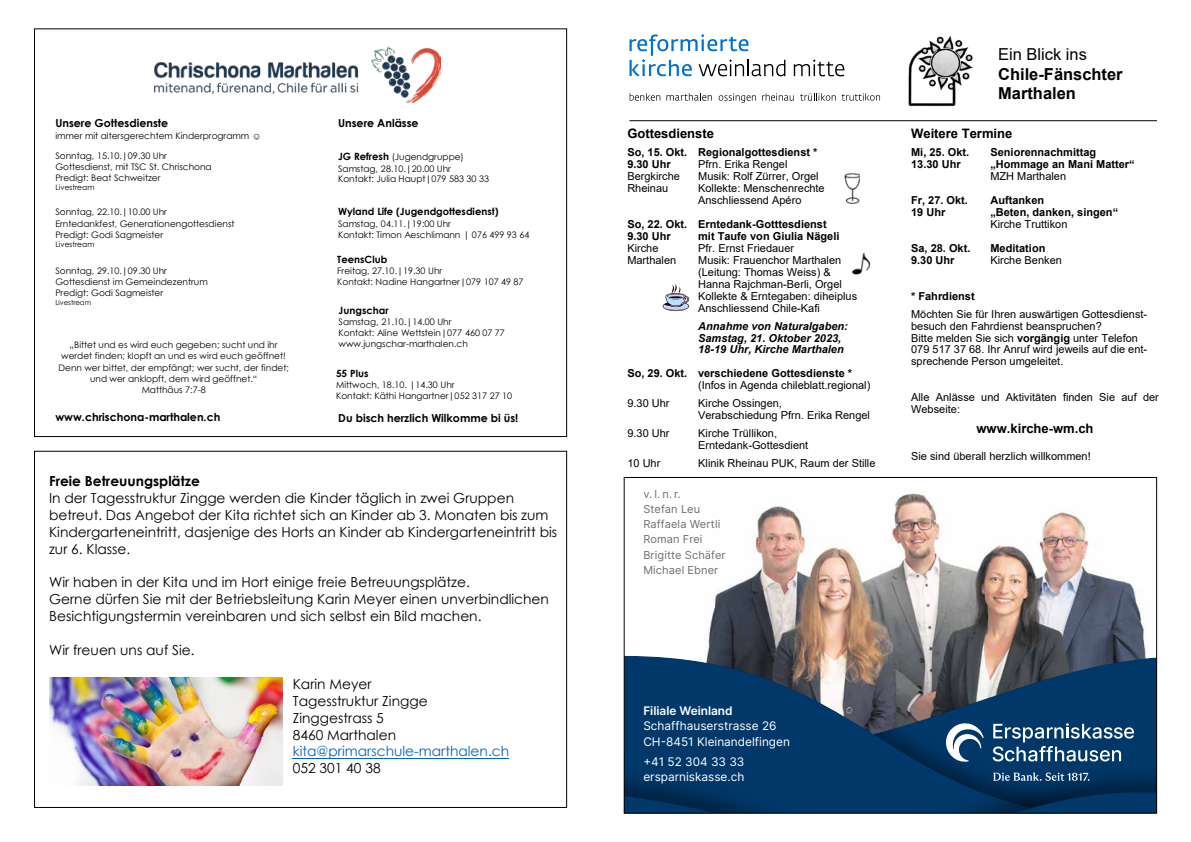
<style>
.page{position:relative;width:1191px;height:842px;background:#fff}
.page>*{position:absolute;margin:0;border:0;box-sizing:border-box;transform-origin:0 0}
.t1{font:700 18px/18.8px "Arial";color:#000}
.t2{font:18px "Arial";color:#000}
.t3{font:700 16.5px/19.8px "Arial";color:#000}
.t4{font:16.5px "Arial";color:#000}
.t5{font:13.8px/16.9px "Century Gothic";color:#000}
.t6{font:13.8px "Century Gothic";color:#0563c1}
.t7{font:700 13.8px "Century Gothic";color:#000}
.t8{font:700 13px "Arial";color:#000}
.t9{font:11.8px/15.2px "Inter";color:#fff}
.t10{font:600 11.8px "Inter";color:#fff}
.t11{font:11px/12px "Arial";color:#000}
.t12{font:700 11px/11.9px "Arial";color:#000}
.t13{font:700 11px "Century Gothic";color:#000}
.t14{font:italic 700 11px/12px "Arial";color:#000}
.t15{font:11px/15.2px "Inter";letter-spacing:.01em;color:#6f6f6f}
.t16{font:700 10px "Century Gothic";color:#000}
.t17{font:9px/11px "Century Gothic";color:#000}
.t18{font:7.6px "Century Gothic";color:#000}
.t19{font:7px "Century Gothic";color:#000}
.s1{font-weight:700;font-size:10px}
.s2{font-weight:700}
</style>
<div class="page">
<hr style="left:293px;top:758px;width:216px;height:1px;background:#0563c1">
<img style="left:49px;top:678px;width:233px;height:107px">
<img style="left:155px;top:47px;width:286px;height:55px">
<hr style="left:629px;top:120px;width:528px;height:1px;background:#000">
<svg style="left:629px;top:34px;width:156px;height:42px"></svg>
<svg style="left:794px;top:59px;width:50px;height:17px"></svg>
<svg style="left:666px;top:93px;width:46px;height:8px"></svg>
<svg style="left:718px;top:93px;width:38px;height:10px"></svg>
<svg style="left:762px;top:93px;width:31px;height:8px"></svg>
<svg style="left:800px;top:93px;width:35px;height:8px"></svg>
<svg style="left:841px;top:93px;width:39px;height:8px"></svg>
<svg style="left:629px;top:93px;width:31px;height:8px"></svg>
<img style="left:908px;top:36px;width:65px;height:70px">
<svg style="left:662px;top:284px;width:28px;height:27px"></svg>
<img style="left:844px;top:173px;width:15px;height:30px">
<img style="left:852px;top:252px;width:19px;height:23px">
<img style="left:707px;top:493px;width:439px;height:163px">
<svg style="left:625px;top:656px;width:530px;height:67px;background:#304e6a"></svg>
<svg style="left:625px;top:723px;width:530px;height:89px;background:#0b3e6a"></svg>
<p class="t13" style="left:55px;top:115px;width:114px">Unsere Gottesdienste</p>
<p class="t17" style="left:55px;top:130px;width:207px">immer mit altersgerechtem Kinderprogramm ☺</p>
<p class="t13" style="left:338px;top:115px;width:82px">Unsere Anlässe</p>
<p class="t17" style="left:55px;top:150px;width:158px">Sonntag, 15.10.|09.30 Uhr<br>Gottesdienst, mit TSC St. Chrischona<br>Predigt: Beat Schweitzer</p>
<p class="t18" style="left:55px;top:182px;width:41px">Livestream</p>
<p class="t17" style="left:338px;top:151px;width:152px"><span class="s1">JG Refresh</span> (Jugendgruppe)<br>Samstag, 28.10.|20.00 Uhr<br>Kontakt: Julia Haupt|079 583 30 33</p>
<p class="t17" style="left:55px;top:207px;width:181px">Sonntag, 22.10.|10.00 Uhr<br>Erntedankfest, Generationengottesdienst<br>Predigt: Godi Sagmeister</p>
<p class="t18" style="left:55px;top:239px;width:41px">Livestream</p>
<p class="t17" style="left:55px;top:265px;width:154px">Sonntag, 29.10.|09.30 Uhr<br>Gottesdienst im Gemeindezentrum<br>Predigt: Godi Sagmeister</p>
<p class="t19" style="left:55px;top:298px;width:37px">Livestream</p>
<p class="t17" style="left:58px;top:339px;width:232px;text-align:center">„Bittet und es wird euch gegeben; sucht und ihr werdet finden; klopft an und es wird euch geöffnet!<br>Denn wer bittet, der empfängt; wer sucht, der findet; und wer anklopft, dem wird geöffnet.“<br>Matthäus 7:7-8</p>
<p class="t16" style="left:338px;top:204px;width:162px">Wyland Life (Jugendgottesdienst)</p>
<p class="t17" style="left:338px;top:218px;width:193px">Samstag, 04.11.|19:00 Uhr<br>Kontakt: Timon Aeschlimann | 076 499 93 64</p>
<p class="t16" style="left:337px;top:252px;width:52px">TeensClub</p>
<p class="t17" style="left:337px;top:265px;width:188px">Freitag, 27.10.|19.30 Uhr<br>Kontakt: Nadine Hangartner|079 107 49 87</p>
<p class="t16" style="left:338px;top:303px;width:51px">Jungschar</p>
<p class="t17" style="left:338px;top:316px;width:168px">Samstag, 21.10.|14.00 Uhr<br>Kontakt: Aline Wettstein|077 460 07 77 www.jungschar-marthalen.ch</p>
<p class="t16" style="left:336px;top:366px;width:34px">55 Plus</p>
<p class="t17" style="left:336px;top:379px;width:177px">Mittwoch, 18.10. |14.30 Uhr<br>Kontakt: Käthi Hangartner|052 317 27 10</p>
<p class="t13" style="left:55px;top:409px;width:166px">www.chrischona-marthalen.ch</p>
<p class="t13" style="left:338px;top:410px;width:181px">Du bisch herzlich Wilkomme bi üs!</p>
<h3 class="t7" style="left:49px;top:470px;width:152px">Freie Betreuungsplätze</h3>
<p class="t5" style="left:49px;top:489px;width:509px">In der Tagesstruktur Zingge werden die Kinder täglich in zwei Gruppen betreut. Das Angebot der Kita richtet sich an Kinder ab 3. Monaten bis zum Kindergarteneintritt, dasjenige des Horts an Kinder ab Kindergarteneintritt bis zur 6. Klasse.</p>
<h3 class="t5" style="left:49px;top:574px;width:501px">Wir haben in der Kita und im Hort einige freie Betreuungsplätze.<br>Gerne dürfen Sie mit der Betriebsleitung Karin Meyer einen unverbindlichen<br>Besichtigungstermin vereinbaren und sich selbst ein Bild machen.</h3>
<h3 class="t5" style="left:49px;top:641px;width:147px">Wir freuen uns auf Sie.</h3>
<h3 class="t5" style="left:293px;top:675px;width:136px">Karin Meyer<br>Tagesstruktur Zingge<br>Zinggestrass 5<br>8460 Marthalen</h3>
<h3 class="t6" style="left:293px;top:742px;width:218px">kita@primarschule-marthalen.ch</h3>
<h3 class="t5" style="left:293px;top:760px;width:89px">052 301 40 38</h3>
<h3 class="t8" style="left:627px;top:124px;width:88px">Gottesdienste</h3>
<p class="t12" style="left:627px;top:146px;width:192px">So, 15. Okt. Regionalgottesdienst *<br>9.30 Uhr</p>
<p class="t11" style="left:698px;top:158px;width:91px">Pfrn. Erika Rengel</p>
<p class="t11" style="left:627px;top:170px;width:54px">Bergkirche</p>
<p class="t11" style="left:698px;top:170px;width:122px">Musik: Rolf Zürrer, Orgel</p>
<p class="t11" style="left:627px;top:182px;width:42px">Rheinau</p>
<p class="t11" style="left:698px;top:182px;width:128px">Kollekte: Menschenrechte<br>Anschliessend Apéro</p>
<p class="t12" style="left:627px;top:218px;width:201px">So, 22. Okt. Erntedank-Gotttesdienst<br>9.30 Uhr</p>
<p class="t12" style="left:698px;top:230px;width:143px">mit Taufe von Giulia Nägeli</p>
<p class="t11" style="left:627px;top:242px;width:33px">Kirche</p>
<p class="t11" style="left:698px;top:242px;width:98px">Pfr. Ernst Friedauer</p>
<p class="t11" style="left:627px;top:254px;width:50px">Marthalen</p>
<p class="t11" style="left:698px;top:254px;width:161px">Musik: Frauenchor Marthalen (Leitung: Thomas Weiss) &amp;<br>Hanna Rajchman-Berli, Orgel<br>Kollekte &amp; Erntegaben: diheiplus<br>Anschliessend Chile-Kafi</p>
<p class="t14" style="left:698px;top:320px;width:151px">Annahme von Naturalgaben:<br>Samstag, 21. Oktober 2023,<br>18-19 Uhr, Kirche Marthalen</p>
<p class="t12" style="left:627px;top:368px;width:226px">So, 29. Okt. verschiedene Gottesdienste *</p>
<p class="t11" style="left:698px;top:379px;width:174px">(Infos in Agenda chileblatt.regional)</p>
<p class="t11" style="left:627px;top:397px;width:44px">9.30 Uhr</p>
<p class="t11" style="left:698px;top:397px;width:173px">Kirche Ossingen,<br>Verabschiedung Pfrn. Erika Rengel</p>
<p class="t11" style="left:627px;top:427px;width:44px">9.30 Uhr</p>
<p class="t11" style="left:698px;top:427px;width:112px">Kirche Trüllikon,<br>Erntedank-Gottesdient</p>
<p class="t11" style="left:627px;top:457px;width:35px">10 Uhr</p>
<p class="t11" style="left:698px;top:457px;width:179px">Klinik Rheinau PUK, Raum der Stille</p>
<p class="t15" style="left:643px;top:486px;width:84px">v. l. n. r.<br>Stefan Leu<br>Raffaela Wertli<br>Roman Frei<br>Brigitte Schäfer<br>Michael Ebner</p>
<h1 class="t2" style="left:980px;top:34px;width:98px">Ein Blick ins</h1>
<h1 class="t1" style="left:980px;top:61px;width:138px">Chile-Fänschter<br>Marthalen</h1>
<h3 class="t8" style="left:911px;top:124px;width:103px">Weitere Termine</h3>
<p class="t12" style="left:911px;top:146px;width:60px">Mi, 25. Okt.</p>
<p class="t12" style="left:990px;top:146px;width:107px">Seniorennachmittag</p>
<p class="t12" style="left:911px;top:158px;width:51px">13.30 Uhr</p>
<p class="t12" style="left:990px;top:158px;width:146px">„Hommage an Mani Matter“</p>
<p class="t11" style="left:990px;top:170px;width:77px">MZH Marthalen</p>
<p class="t12" style="left:911px;top:194px;width:58px">Fr, 27. Okt.</p>
<p class="t12" style="left:990px;top:194px;width:55px">Auftanken</p>
<p class="t12" style="left:911px;top:206px;width:36px">19 Uhr</p>
<p class="t12" style="left:990px;top:206px;width:129px">„Beten, danken, singen“</p>
<p class="t11" style="left:990px;top:218px;width:79px">Kirche Truttikon</p>
<p class="t12" style="left:911px;top:242px;width:61px">Sa, 28. Okt.</p>
<p class="t12" style="left:990px;top:242px;width:56px">Meditation</p>
<p class="t12" style="left:911px;top:254px;width:45px">9.30 Uhr</p>
<p class="t11" style="left:990px;top:254px;width:73px">Kirche Benken</p>
<p class="t12" style="left:911px;top:290px;width:65px">* Fahrdienst</p>
<p class="t11" style="left:911px;top:308px;width:238px">Möchten Sie für Ihren auswärtigen Gottesdienst&shy;besuch den Fahrdienst beanspruchen?<br>Bitte melden Sie sich <span class="s2">vorgängig</span> unter Telefon 079 517 37 68. Ihr Anruf wird jeweils auf die ent&shy;sprechende Person umgeleitet.</p>
<p class="t11" style="left:911px;top:391px;width:249px">Alle Anlässe und Aktivitäten finden Sie auf der<br>Webseite:</p>
<h3 class="t8" style="left:976px;top:419px;width:119px">www.kirche-wm.ch</h3>
<p class="t11" style="left:911px;top:450px;width:181px">Sie sind überall herzlich willkommen!</p>
<h2 class="t4" style="left:998px;top:43px;width:90px">Ein Blick ins</h2>
<h2 class="t3" style="left:998px;top:64px;width:126px">Chile-Fänschter<br>Marthalen</h2>
<h3 class="t10" style="left:643px;top:702px;width:91px">Filiale Weinland</h3>
<h3 class="t9" style="left:643px;top:718px;width:148px">Schaffhauserstrasse 26<br>CH-8451 Kleinandelfingen</h3>
<h3 class="t9" style="left:643px;top:753px;width:103px">+41 52 304 33 33 ersparniskasse.ch</h3>
</div>
